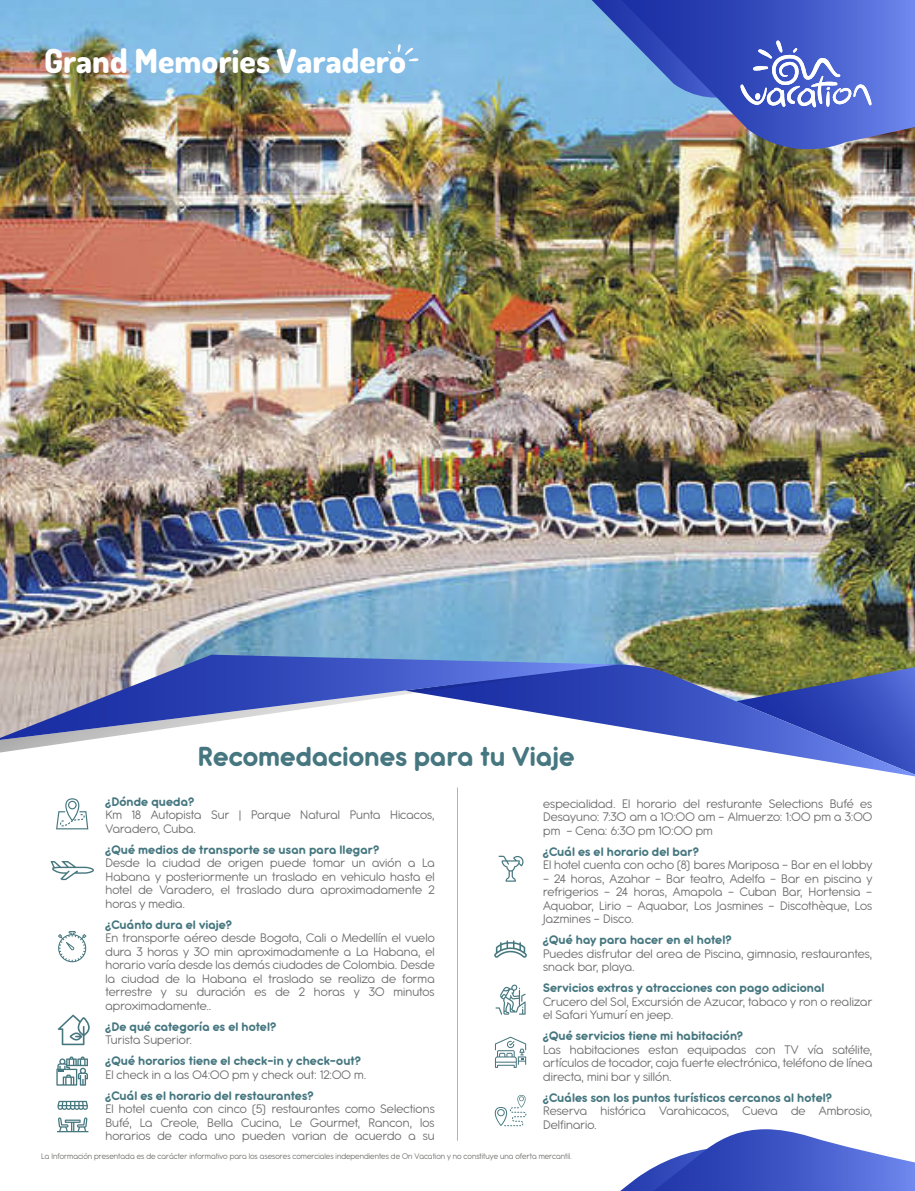
<style>
.page{position:relative;width:915px;height:1191px;background:#fff}
.page>*{position:absolute;margin:0;border:0;box-sizing:border-box;transform-origin:0 0}
.t1{font:800 33.15px "Dosis";color:#fff}
.t2{font:700 30px "Antipasto Pro";color:#467780}
.t3{font:13.5px/13.5px "Antipasto Pro";letter-spacing:.005em;color:#6f6e6e;text-align:justify}
.t4{font:700 13.5px "Antipasto Pro";letter-spacing:.005em;color:#467780}
.t5{font:9px "Antipasto Pro";color:#70706e;scale:.96 1}
</style>
<div class="page">
<svg style="left:56px;top:798px;width:32px;height:31px"></svg>
<svg style="left:50px;top:861px;width:44px;height:19px"></svg>
<svg style="left:58px;top:931px;width:28px;height:31px"></svg>
<svg style="left:58px;top:1014px;width:32px;height:31px"></svg>
<svg style="left:56px;top:1056px;width:32px;height:29px"></svg>
<svg style="left:57px;top:1100px;width:31px;height:10px"></svg>
<svg style="left:57px;top:1117px;width:31px;height:15px"></svg>
<svg style="left:498px;top:855px;width:26px;height:26px"></svg>
<svg style="left:494px;top:940px;width:32px;height:17px"></svg>
<svg style="left:495px;top:984px;width:30px;height:30px"></svg>
<svg style="left:494px;top:1036px;width:32px;height:31px"></svg>
<svg style="left:494px;top:1095px;width:32px;height:31px"></svg>
<img style="left:0;top:0;width:914px;height:664px">
<svg style="left:617px;top:664px;width:297px;height:112px"></svg>
<svg style="left:0;top:740px;width:86px;height:13px"></svg>
<svg style="left:0;top:654px;width:617px;height:86px"></svg>
<hr style="left:457px;top:788px;width:1px;height:352px;background:#b3b3b3">
<svg style="left:620px;top:1129px;width:294px;height:62px"></svg>
<img style="left:621px;top:0;width:293px;height:155px">
<svg style="left:591px;top:0;width:280px;height:108px;background:#5370ca"></svg>
<svg style="left:388px;top:44px;width:31px;height:17px"></svg>
<h1 class="t1" style="left:44px;top:39px;width:363px">Grand Memories Varadero</h1>
<h2 class="t2" style="left:197px;top:738px;width:378px">Recomedaciones para tu Viaje</h2>
<p class="t3" style="left:543px;top:797px;width:330px">especialidad. El horario del resturante Selections Bufé es Desayuno: 7:30 am a 10:00 am - Almuerzo: 1:00 pm a 3:00 pm - Cena: 6:30 pm 10:00 pm</p>
<p class="t4" style="left:543px;top:843px;width:157px">¿Cuál es el horario del bar?</p>
<p class="t3" style="left:543px;top:858px;width:330px">El hotel cuenta con ocho (8) bares Mariposa – Bar en el lobby</p>
<p class="t3" style="left:543px;top:872px;width:330px">– 24 horas, Azahar – Bar teatro, Adelfa – Bar en piscina y refrigerios – 24 horas, Amapola – Cuban Bar, Hortensia – Aquabar, Lirio – Aquabar, Los Jasmines – Discothèque, Los Jazmines - Disco.</p>
<p class="t4" style="left:543px;top:931px;width:190px">¿Qué hay para hacer en el hotel?</p>
<p class="t3" style="left:543px;top:947px;width:330px">Puedes disfrutar del area de Piscina, gimnasio, restaurantes, snack bar, playa.</p>
<p class="t4" style="left:543px;top:979px;width:283px">Servicios extras y atracciones con pago adicional</p>
<p class="t3" style="left:543px;top:995px;width:330px">Crucero del Sol, Excursión de Azucar, tabaco y ron o realizar el Safari Yumurí en jeep.</p>
<p class="t4" style="left:543px;top:1028px;width:201px">¿Qué servicios tiene mi habitación?</p>
<p class="t3" style="left:543px;top:1043px;width:331px">Las habitaciones estan equipadas con TV vía satélite, artículos de tocador, caja fuerte electrónica, teléfono de línea directa, mini bar y sillón.</p>
<p class="t4" style="left:543px;top:1089px;width:290px">¿Cuáles son los puntos turísticos cercanos al hotel?</p>
<p class="t3" style="left:543px;top:1104px;width:330px">Reserva histórica Varahicacos, Cueva de Ambrosio,<br>Delfinario.</p>
<p class="t5" style="left:41px;top:1151px;width:554px">La Información presentada es de carácter informativo para los asesores comerciales independientes de On Vacation y no constituye una oferta mercantil.</p>
<p class="t4" style="left:105px;top:793px;width:90px">¿Dónde queda?</p>
<p class="t3" style="left:105px;top:808px;width:330px">Km 18 Autopista Sur | Parque Natural Punta Hicacos,<br>Varadero, Cuba.</p>
<p class="t4" style="left:105px;top:841px;width:275px">¿Qué medios de transporte se usan para llegar?</p>
<p class="t3" style="left:105px;top:856px;width:331px">Desde la ciudad de origen puede tomar un avión a La Habana y posteriormente un traslado en vehiculo hasta el hotel de Varadero, el traslado dura aproximadamente 2 horas y media.</p>
<p class="t4" style="left:105px;top:916px;width:128px">¿Cuánto dura el viaje?</p>
<p class="t3" style="left:105px;top:931px;width:331px">En transporte aéreo desde Bogota, Cali o Medellín el vuelo dura 3 horas y 30 min aproximadamente a La Habana, el horario varía desde las demás ciudades de Colombia. Desde la ciudad de la Habana el traslado se realiza de forma terrestre y su duración es de 2 horas y 30 minutos aproximadamente..</p>
<p class="t4" style="left:105px;top:1018px;width:172px">¿De qué categoría es el hotel?</p>
<p class="t3" style="left:105px;top:1033px;width:88px">Turista Superior.</p>
<p class="t4" style="left:105px;top:1052px;width:257px">¿Qué horarios tiene el check-in y check-out?</p>
<p class="t3" style="left:105px;top:1068px;width:262px">El check in a las 04:00 pm y check out: 12:00 m.</p>
<p class="t4" style="left:105px;top:1087px;width:209px">¿Cuál es el horario del restaurantes?</p>
<p class="t3" style="left:105px;top:1102px;width:330px">El hotel cuenta con cinco (5) restaurantes como Selections Bufé, La Creole, Bella Cucina, Le Gourmet, Rancon, los horarios de cada uno pueden varian de acuerdo a su</p>
</div>
